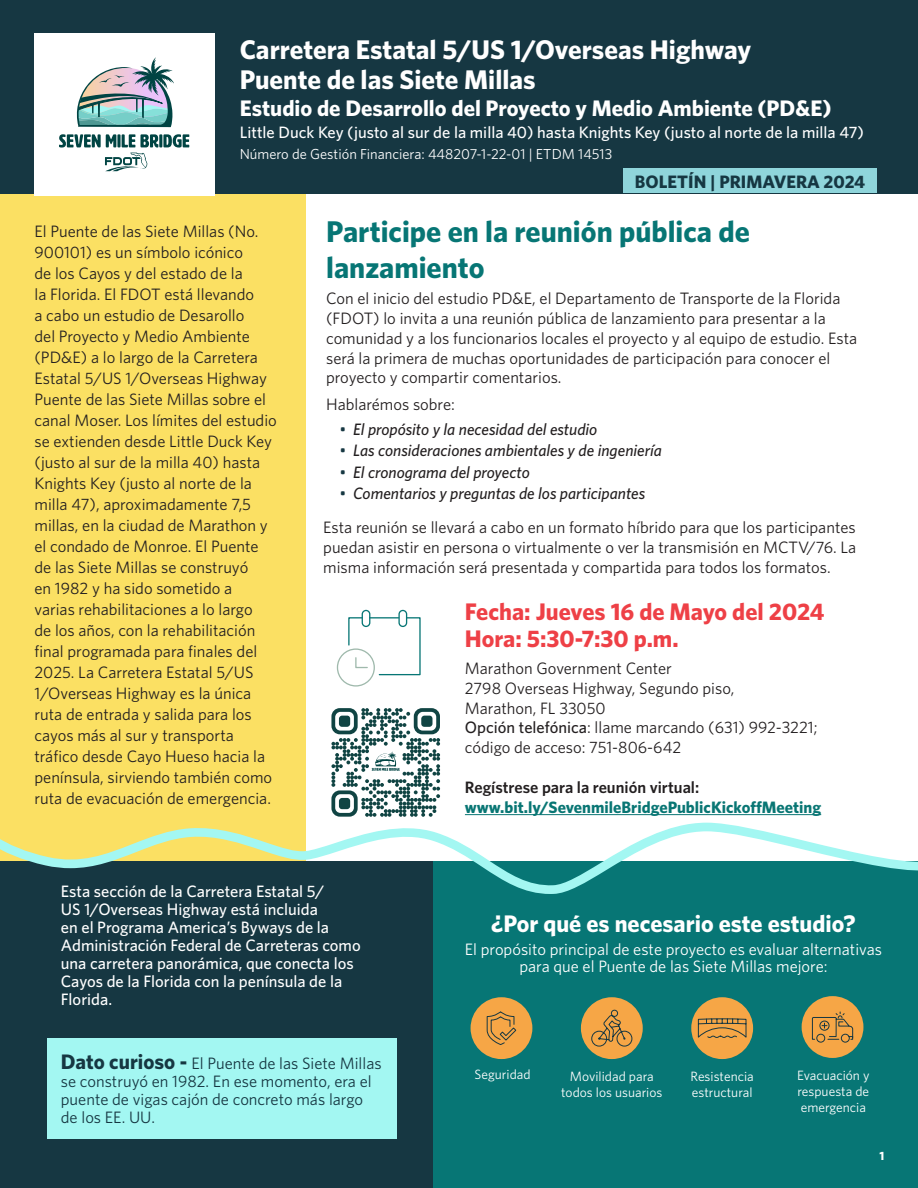
<style>
.page{position:relative;width:918px;height:1188px;background:#fff}
.page>*{position:absolute;margin:0;border:0;box-sizing:border-box;transform-origin:0 0}
.Heading_2_Left{font:700 30px/36px "Whitney";color:#077675}
.Body{font:700 27px "Whitney";color:#fff}
.Heading_3_Left{font:700 24px "Whitney";color:#ee4046}
.Heading_2_Left-2{font:700 24px "Whitney";color:#fff}
.Body-2{font:700 22.5px "Whitney";color:#fff}
.Body_Left{font:700 18px "Whitney";color:#163742}
.Body_Left-2{font:16.5px/21px "Whitney";color:#231f20}
.Heading_2_Left-3{font:16.5px/19.8px "Whitney";color:#231f20}
.CO_-_Callout_Body{font:500 16.5px/18px "Whitney";color:#fff}
.t1{font:italic 500 16.5px "Whitney";color:#231f20}
.Callout_Title__White_box{font:16.5px/18px "Whitney";color:#163742}
.Heading_2_Left-4{font:16.5px/16.5px "Whitney";color:#fff;text-align:center}
.Body_Left-3{font:700 16.5px/19.8px "Whitney";color:#097674}
.Body-3{font:500 16.5px "Whitney";color:#fff}
.Heading_3_Left-2{font:16.5px/19.8px "Whitney";color:#231f20}
.Body-4{font:14.4px "Whitney";color:#fff}
.Body_Left-4{font:13.5px/16.2px "Whitney";color:#fff}
.Body_Centered{font:700 12px "Whitney";color:#fff}
.s1{font-weight:400;font-style:normal;color:#163742}
.s2{font-weight:500}
.s3{font-weight:600;color:#231f20}
.s4{font-weight:700;font-size:21px}
</style>
<div class="page">
<div style="left:0;top:8px;width:305px;height:854px;background:#fbe063"></div>
<div style="left:427px;top:862px;width:491px;height:326px;background:#077675"></div>
<div style="left:0;top:0;width:918px;height:193px;background:#163742"></div>
<div style="left:34px;top:33px;width:181px;height:162px;background:#fff"></div>
<svg style="left:59px;top:134px;width:130px;height:37px"></svg>
<svg style="left:76px;top:57px;width:98px;height:71px"></svg>
<div style="left:623px;top:168px;width:254px;height:25px;background:#8fd5db"></div>
<hr style="left:465px;top:814px;width:356px;height:1px;background:#097674">
<div style="left:0;top:862px;width:432px;height:326px;background:#163742"></div>
<div style="left:398px;top:610px;width:9px;height:17px;border:1px solid #077675;border-radius:4px"></div>
<div style="left:362px;top:610px;width:8px;height:17px;border:1px solid #077675;border-radius:4px"></div>
<div style="left:337px;top:648px;width:38px;height:39px;border:1px solid #9fb9ac;border-radius:50%"></div>
<svg style="left:348px;top:617px;width:73px;height:59px"></svg>
<svg style="left:331px;top:708px;width:109px;height:109px"></svg>
<svg style="left:0;top:821px;width:918px;height:73px"></svg>
<div style="left:47px;top:1039px;width:350px;height:100px;background:#a3f7f2"></div>
<div style="left:471px;top:997px;width:61px;height:62px;background:#f6a646;border-radius:50%"></div>
<svg style="left:486px;top:1012px;width:31px;height:33px"></svg>
<div style="left:691px;top:997px;width:62px;height:62px;background:#f6a646;border-radius:50%"></div>
<svg style="left:698px;top:1018px;width:49px;height:20px"></svg>
<div style="left:802px;top:996px;width:61px;height:62px;background:#f6a646;border-radius:50%"></div>
<svg style="left:812px;top:1011px;width:41px;height:32px"></svg>
<div style="left:581px;top:997px;width:62px;height:62px;background:#f6a646;border-radius:50%"></div>
<svg style="left:591px;top:1010px;width:42px;height:37px"></svg>
<p class="Body" style="left:240px;top:31px;width:513px">Carretera Estatal 5/US 1/Overseas Highway</p>
<p class="Body" style="left:240px;top:61px;width:297px">Puente de las Siete Millas</p>
<p class="Body-2" style="left:240px;top:93px;width:593px">Estudio de Desarrollo del Proyecto y Medio Ambiente (PD&amp;E)</p>
<p class="Body-3" style="left:240px;top:122px;width:626px">Little Duck Key (justo al sur de la milla 40) hasta Knights Key (justo al norte de la milla 47)</p>
<p class="Body-4" style="left:240px;top:145px;width:374px">Número de Gestión Financiera: 448207-1-22-01 | ETDM 14513</p>
<p class="Body_Left-2" style="left:34px;top:220px;width:244px">El Puente de las Siete Millas (No.<br>900101) es un símbolo icónico<br>de los Cayos y del estado de la<br>la Florida. El FDOT está llevando<br>a cabo un estudio de Desarollo<br>del Proyecto y Medio Ambiente (PD&amp;E) a lo largo de la Carretera<br>Estatal 5/US 1/Overseas Highway<br>Puente de las Siete Millas sobre el canal Moser. Los límites del estudio se extienden desde Little Duck Key (justo al sur de la milla 40) hasta<br>Knights Key (justo al norte de la milla 47), aproximadamente 7,5 millas, en la ciudad de Marathon y el condado de Monroe. El Puente de las Siete Millas se construyó<br>en 1982 y ha sido sometido a varias rehabilitaciones a lo largo<br>de los años, con la rehabilitación final programada para finales del<br>2025. La Carretera Estatal 5/US<br>1/Overseas Highway es la única ruta de entrada y salida para los cayos más al sur y transporta tráfico desde Cayo Hueso hacia la península, sirviendo también como ruta de evacuación de emergencia.</p>
<p class="Body_Left" style="left:635px;top:170px;width:232px">BOLETÍN | PRIMAVERA 2024</p>
<h1 class="Heading_2_Left" style="left:326px;top:212px;width:425px">Participe en la reunión pública de lanzamiento</h1>
<h1 class="Heading_2_Left-3" style="left:326px;top:288px;width:533px">Con el inicio del estudio PD&amp;E, el Departamento de Transporte de la Florida (FDOT) lo invita a una reunión pública de lanzamiento para presentar a la comunidad y a los funcionarios locales el proyecto y al equipo de estudio. Esta será la primera de muchas oportunidades de participación para conocer el proyecto y compartir comentarios.</h1>
<h1 class="Heading_2_Left-3" style="left:326px;top:394px;width:130px">Hablarémos sobre:</h1>
<p class="t1" style="left:340px;top:418px;width:259px"><span class="s1">•</span> El propósito y la necesidad del estudio</p>
<p class="t1" style="left:340px;top:440px;width:324px"><span class="s1">•</span> Las consideraciones ambientales y de ingeniería</p>
<p class="t1" style="left:340px;top:461px;width:192px"><span class="s1">•</span> El cronograma del proyecto</p>
<p class="t1" style="left:340px;top:483px;width:307px"><span class="s1">•</span> Comentarios y preguntas de los participantes</p>
<p class="Body_Left-2" style="left:323px;top:517px;width:535px;line-height:19.8px;text-align:justify">Esta reunión se llevará a cabo en un formato híbrido para que los participantes puedan asistir en persona o virtualmente o ver la transmisión en MCTV/76. La misma información será presentada y compartida para todos los formatos.</p>
<h1 class="Heading_3_Left" style="left:465px;top:596px;width:361px">Fecha: Jueves 16 de Mayo del 2024</h1>
<h1 class="Heading_3_Left" style="left:465px;top:623px;width:215px">Hora: 5:30-7:30 p.m.</h1>
<h1 class="Heading_3_Left-2" style="left:465px;top:658px;width:271px">Marathon Government Center<br>2798 Overseas Highway, Segundo piso,<br>Marathon, FL 33050</h1>
<p class="Body_Left-2" style="left:465px;top:717px;width:354px;line-height:19.8px"><span class="s2">Opción telefónica</span>: llame marcando (631) 992-3221; código de acceso: 751-806-642</p>
<p class="Body_Left-3" style="left:465px;top:777px;width:358px"><span class="s3">Regístrese para la reunión virtual: </span>www.bit.ly/SevenmileBridgePublicKickoffMeeting</p>
<p class="CO_-_Callout_Body" style="left:61px;top:882px;width:301px">Esta sección de la Carretera Estatal 5/<br>US 1/Overseas Highway está incluida<br>en el Programa America’s Byways de la Administración Federal de Carreteras como una carretera panorámica, que conecta los Cayos de la Florida con la península de la Florida.</p>
<p class="Callout_Title__White_box" style="left:61px;top:1054px;width:322px"><span class="s4">Dato curioso -</span> El Puente de las Siete Millas se construyó en 1982. En ese momento, era el puente de vigas cajón de concreto más largo de los EE. UU.</p>
<h1 class="Heading_2_Left-2" style="left:491px;top:907px;width:366px">¿Por qué es necesario este estudio?</h1>
<h1 class="Heading_2_Left-4" style="left:465px;top:941px;width:419px">El propósito principal de este proyecto es evaluar alternativas para que el Puente de las Siete Millas mejore:</h1>
<p class="Body_Left-4" style="left:475px;top:1066px;width:58px">Seguridad</p>
<p class="Body_Left-4" style="left:561px;top:1068px;width:103px;text-align:center">Movilidad para todos los usuarios</p>
<p class="Body_Left-4" style="left:691px;top:1068px;width:65px">Resistencia estructural</p>
<p class="Body_Left-4" style="left:797px;top:1067px;width:74px;text-align:justify">Evacuación y respuesta de emergencia</p>
<p class="Body_Centered" style="left:880px;top:1148px;width:6px">1</p>
</div>
